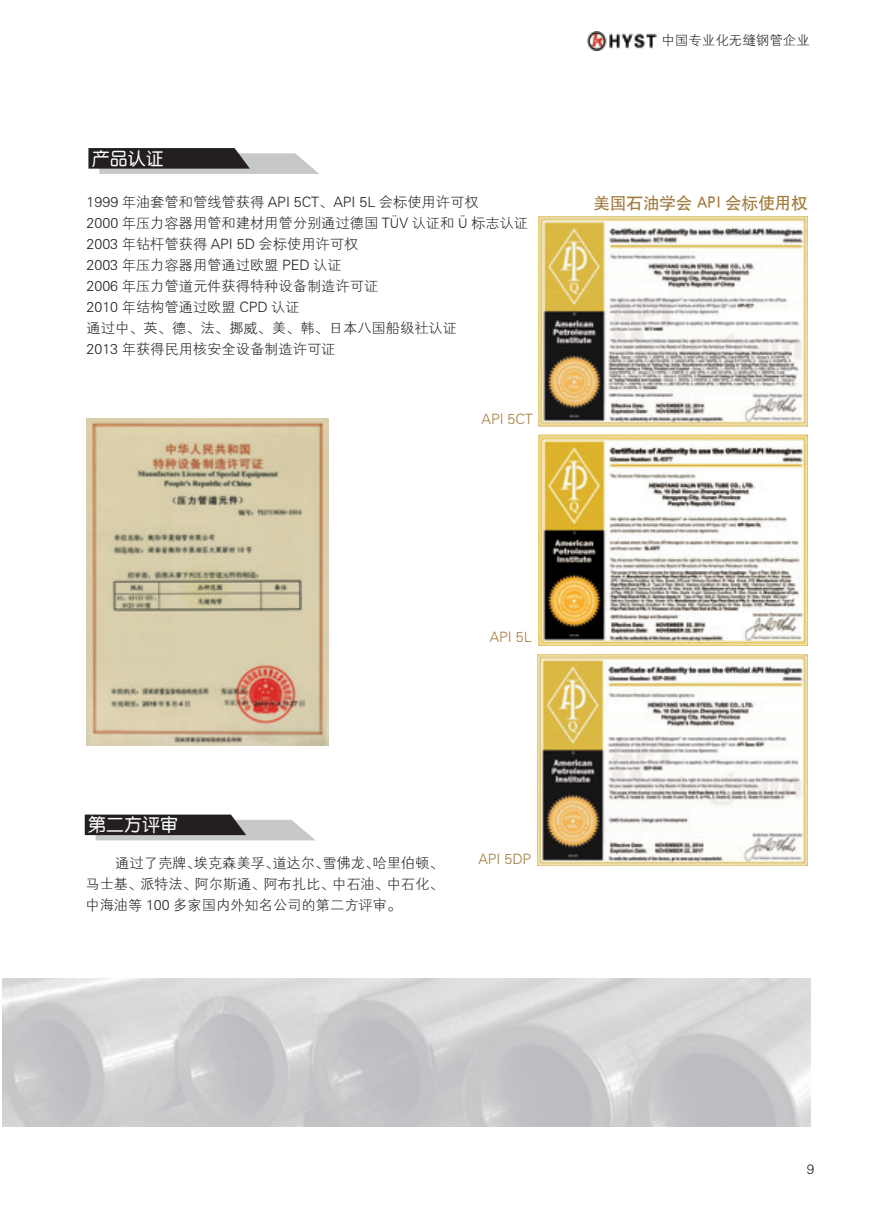
<style>
.page{position:relative;width:893px;height:1212px;background:#fff}
.page>*{position:absolute;margin:0;border:0;box-sizing:border-box;transform-origin:0 0}
.t1{font:18px "H Ye 3 gj";color:#fff}
.t2{font:16.5px "H Yb 1 gj";color:#a27c3d}
.t3{font:14.25px/21px "FZXH1 JW GB1 0";color:#231f20}
.t4{font:14.25px "FZXH1 JW GB1 0";color:#a27c3d}
.t5{font:13.5px "FZXH1 JW GB1 0";color:#231f20}
.s1{font-family:"Humanist 777 BT Light B"}
</style>
<div class="page">
<img style="left:588px;top:32px;width:70px;height:18px">
<svg style="left:88px;top:148px;width:231px;height:26px;background:#777677"></svg>
<svg style="left:85px;top:814px;width:230px;height:26px;background:#787677"></svg>
<img style="left:86px;top:418px;width:243px;height:327px">
<img style="left:538px;top:216px;width:270px;height:210px">
<img style="left:537px;top:654px;width:271px;height:212px">
<img style="left:538px;top:435px;width:270px;height:211px">
<p class="t1" style="left:92px;top:149px;width:73px">产品认证</p>
<p class="t3" style="left:87px;top:192px;width:443px">1999 年油套管和管线管获得 API 5CT、API 5L 会标使用许可权<br>2000 年压力容器用管和建材用管分别通过德国 T<span class="s1">Ü</span>V 认证和 <span class="s1">Ü</span> 标志认证<br>2003 年钻杆管获得 API 5D 会标使用许可权<br>2003 年压力容器用管通过欧盟 PED 认证<br>2006 年压力管道元件获得特种设备制造许可证<br>2010 年结构管通过欧盟 CPD 认证<br>通过中、英、德、法、挪威、美、韩、日本八国船级社认证<br>2013 年获得民用核安全设备制造许可证</p>
<p class="t4" style="left:482px;top:411px;width:53px">API 5CT</p>
<p class="t5" style="left:661px;top:33px;width:150px">中国专业化无缝钢管企业</p>
<p class="t2" style="left:594px;top:195px;width:216px">美国石油学会 API 会标使用权</p>
<p class="t4" style="left:490px;top:630px;width:43px">API 5L</p>
<p class="t1" style="left:88px;top:816px;width:91px">第二方评审</p>
<p class="t3" style="left:85px;top:853px;width:360px;text-align:justify;text-indent:30px">通过了壳牌、埃克森美孚、道达尔、雪佛龙、哈里伯顿、马士基、派特法、阿尔斯通、阿布扎比、中石油、中石化、中海油等 100 多家国内外知名公司的第二方评审。</p>
<p class="t4" style="left:478px;top:851px;width:54px">API 5DP</p>
<p class="t5" style="left:807px;top:1161px;width:9px">9</p>
</div>
